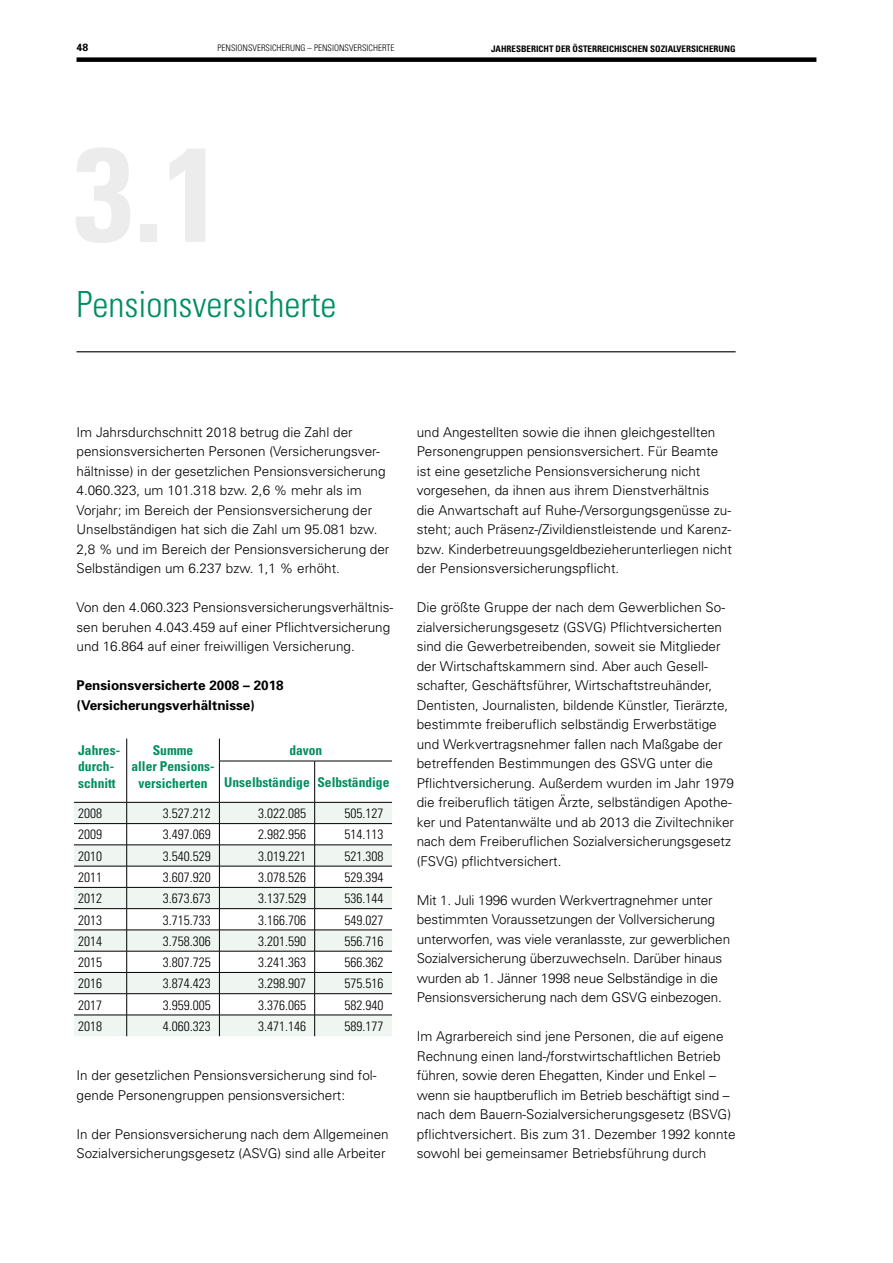
<style>
.page{position:relative;width:893px;height:1263px;background:#fff}
.page>*{position:absolute;margin:0;border:0;box-sizing:border-box;transform-origin:0 0}
.t1{font:300 condensed 36px "Univers";color:#008e5c}
.t2{font:300 13.5px/19.5px "Univers";color:#000}
.t3{font:300 condensed 13.5px "Univers";color:#000}
.t4{font:700 condensed 13.5px/16.5px "Univers";color:#008e5c}
.t5{font:700 13.5px/19.5px "Univers";color:#000}
.t6{font:700 10.5px "Univers";color:#000}
.t7{font:700 condensed 9px "Univers";color:#000}
.t8{font:300 condensed 9px "Univers";color:#000}
</style>
<div class="page">
<div style="left:77px;top:57px;width:739px;height:5px;background:#000"></div>
<hr style="left:77px;top:351px;width:659px;height:1px;background:#000">
<svg style="left:74px;top:803px;width:318px;height:233px;fill:#eff6f2"></svg>
<svg style="left:126px;top:738px;width:1px;height:23px"></svg>
<hr style="left:126px;top:761px;width:1px;height:41px;background:#000">
<svg style="left:219px;top:738px;width:1px;height:23px"></svg>
<hr style="left:219px;top:761px;width:96px;height:1px;background:#000">
<hr style="left:219px;top:761px;width:1px;height:41px;background:#000">
<hr style="left:315px;top:761px;width:77px;height:1px;background:#000">
<hr style="left:314px;top:761px;width:1px;height:41px;background:#000">
<hr style="left:74px;top:802px;width:53px;height:1px;background:#000">
<hr style="left:127px;top:802px;width:92px;height:1px;background:#000">
<hr style="left:219px;top:802px;width:96px;height:1px;background:#000">
<hr style="left:315px;top:802px;width:77px;height:1px;background:#000">
<hr style="left:74px;top:823px;width:53px;height:1px;background:#000">
<hr style="left:127px;top:823px;width:92px;height:1px;background:#000">
<hr style="left:219px;top:823px;width:96px;height:1px;background:#000">
<hr style="left:315px;top:823px;width:77px;height:1px;background:#000">
<hr style="left:74px;top:845px;width:53px;height:1px;background:#000">
<hr style="left:127px;top:845px;width:92px;height:1px;background:#000">
<hr style="left:219px;top:845px;width:96px;height:1px;background:#000">
<hr style="left:315px;top:845px;width:77px;height:1px;background:#000">
<hr style="left:74px;top:866px;width:53px;height:1px;background:#000">
<hr style="left:127px;top:866px;width:92px;height:1px;background:#000">
<hr style="left:219px;top:866px;width:96px;height:1px;background:#000">
<hr style="left:315px;top:866px;width:77px;height:1px;background:#000">
<hr style="left:74px;top:887px;width:53px;height:1px;background:#000">
<hr style="left:127px;top:887px;width:92px;height:1px;background:#000">
<hr style="left:219px;top:887px;width:96px;height:1px;background:#000">
<hr style="left:315px;top:887px;width:77px;height:1px;background:#000">
<hr style="left:74px;top:908px;width:53px;height:1px;background:#000">
<hr style="left:127px;top:908px;width:92px;height:1px;background:#000">
<hr style="left:219px;top:908px;width:96px;height:1px;background:#000">
<hr style="left:315px;top:908px;width:77px;height:1px;background:#000">
<hr style="left:74px;top:930px;width:53px;height:1px;background:#000">
<hr style="left:127px;top:930px;width:92px;height:1px;background:#000">
<hr style="left:219px;top:930px;width:96px;height:1px;background:#000">
<hr style="left:315px;top:930px;width:77px;height:1px;background:#000">
<hr style="left:74px;top:951px;width:53px;height:1px;background:#000">
<hr style="left:127px;top:951px;width:92px;height:1px;background:#000">
<hr style="left:219px;top:951px;width:96px;height:1px;background:#000">
<hr style="left:315px;top:951px;width:77px;height:1px;background:#000">
<hr style="left:74px;top:972px;width:53px;height:1px;background:#000">
<hr style="left:127px;top:972px;width:92px;height:1px;background:#000">
<hr style="left:219px;top:972px;width:96px;height:1px;background:#000">
<hr style="left:315px;top:972px;width:77px;height:1px;background:#000">
<hr style="left:74px;top:993px;width:53px;height:1px;background:#000">
<hr style="left:127px;top:993px;width:92px;height:1px;background:#000">
<hr style="left:219px;top:993px;width:96px;height:1px;background:#000">
<hr style="left:315px;top:993px;width:77px;height:1px;background:#000">
<svg style="left:126px;top:802px;width:1px;height:234px"></svg>
<svg style="left:219px;top:802px;width:1px;height:234px"></svg>
<svg style="left:314px;top:802px;width:1px;height:234px"></svg>
<hr style="left:74px;top:1015px;width:53px;height:1px;background:#000">
<hr style="left:127px;top:1015px;width:92px;height:1px;background:#000">
<hr style="left:219px;top:1015px;width:96px;height:1px;background:#000">
<hr style="left:315px;top:1015px;width:77px;height:1px;background:#000">
<p class="t6" style="left:77px;top:41px;width:13px">48</p>
<p class="t8" style="left:218px;top:42px;width:178px">PENSIONSVERSICHERUNG – PENSIONSVERSICHERTE</p>
<p class="t7" style="left:491px;top:43px;width:246px">JAHRESBERICHT DER ÖSTERREICHISCHEN SOZIALVERSICHERUNG</p>
<h1 class="t1" style="left:77px;top:283px;width:261px">Pensionsversicherte</h1>
<p class="t2" style="left:77px;top:422px;width:314px">Im Jahrsdurchschnitt 2018 betrug die Zahl der pensionsversicherten Personen (Versicherungsver&shy;hältnisse) in der gesetzlichen Pensionsversicherung 4.060.323, um 101.318 bzw. 2,6 % mehr als im Vorjahr; im Bereich der Pensionsversicherung der Unselbständigen hat sich die Zahl um 95.081 bzw.<br>2,8 % und im Bereich der Pensionsversicherung der Selbständigen um 6.237 bzw. 1,1 % erhöht.</p>
<p class="t2" style="left:77px;top:597px;width:318px">Von den 4.060.323 Pensionsversicherungsverhältnis&shy;sen beruhen 4.043.459 auf einer Pflichtversicherung und 16.864 auf einer freiwilligen Versicherung.</p>
<p class="t5" style="left:77px;top:675px;width:209px">Pensionsversicherte 2008 – 2018 (Versicherungsverhältnisse)</p>
<p class="t4" style="left:78px;top:742px;width:43px">Jahres&shy;durch&shy;schnitt</p>
<p class="t4" style="left:131px;top:742px;width:85px;text-align:center">Summe<br>aller Pensions&shy;versicherten</p>
<p class="t4" style="left:289px;top:742px;width:34px">davon</p>
<p class="t4" style="left:224px;top:774px;width:167px">Unselbständige Selbständige</p>
<p class="t3" style="left:78px;top:805px;width:25px">2008</p>
<p class="t3" style="left:163px;top:805px;width:49px">3.527.212</p>
<p class="t3" style="left:258px;top:805px;width:49px">3.022.085</p>
<p class="t3" style="left:345px;top:805px;width:40px">505.127</p>
<p class="t3" style="left:78px;top:827px;width:25px">2009</p>
<p class="t3" style="left:163px;top:827px;width:49px">3.497.069</p>
<p class="t3" style="left:258px;top:827px;width:49px">2.982.956</p>
<p class="t3" style="left:345px;top:827px;width:40px">514.113</p>
<p class="t3" style="left:78px;top:848px;width:25px">2010</p>
<p class="t3" style="left:163px;top:848px;width:49px">3.540.529</p>
<p class="t3" style="left:258px;top:848px;width:49px">3.019.221</p>
<p class="t3" style="left:345px;top:848px;width:40px">521.308</p>
<p class="t3" style="left:78px;top:869px;width:25px">2011</p>
<p class="t3" style="left:163px;top:869px;width:49px">3.607.920</p>
<p class="t3" style="left:258px;top:869px;width:49px">3.078.526</p>
<p class="t3" style="left:345px;top:869px;width:40px">529.394</p>
<p class="t3" style="left:78px;top:890px;width:25px">2012</p>
<p class="t3" style="left:163px;top:890px;width:49px">3.673.673</p>
<p class="t3" style="left:258px;top:890px;width:49px">3.137.529</p>
<p class="t3" style="left:345px;top:890px;width:40px">536.144</p>
<p class="t3" style="left:78px;top:912px;width:25px">2013</p>
<p class="t3" style="left:163px;top:912px;width:49px">3.715.733</p>
<p class="t3" style="left:258px;top:912px;width:49px">3.166.706</p>
<p class="t3" style="left:345px;top:912px;width:40px">549.027</p>
<p class="t3" style="left:78px;top:933px;width:25px">2014</p>
<p class="t3" style="left:163px;top:933px;width:49px">3.758.306</p>
<p class="t3" style="left:258px;top:933px;width:49px">3.201.590</p>
<p class="t3" style="left:345px;top:933px;width:40px">556.716</p>
<p class="t3" style="left:78px;top:954px;width:25px">2015</p>
<p class="t3" style="left:163px;top:954px;width:49px">3.807.725</p>
<p class="t3" style="left:258px;top:954px;width:49px">3.241.363</p>
<p class="t3" style="left:345px;top:954px;width:40px">566.362</p>
<p class="t3" style="left:78px;top:975px;width:25px">2016</p>
<p class="t3" style="left:163px;top:975px;width:49px">3.874.423</p>
<p class="t3" style="left:258px;top:975px;width:49px">3.298.907</p>
<p class="t3" style="left:345px;top:975px;width:40px">575.516</p>
<p class="t3" style="left:78px;top:997px;width:25px">2017</p>
<p class="t3" style="left:163px;top:997px;width:49px">3.959.005</p>
<p class="t3" style="left:258px;top:997px;width:49px">3.376.065</p>
<p class="t3" style="left:345px;top:997px;width:40px">582.940</p>
<p class="t3" style="left:78px;top:1018px;width:25px">2018</p>
<p class="t3" style="left:163px;top:1018px;width:49px">4.060.323</p>
<p class="t3" style="left:258px;top:1018px;width:49px">3.471.146</p>
<p class="t3" style="left:345px;top:1018px;width:40px">589.177</p>
<p class="t2" style="left:77px;top:1065px;width:302px">In der gesetzlichen Pensionsversicherung sind fol&shy;gende Personengruppen pensionsversichert:</p>
<p class="t2" style="left:77px;top:1124px;width:314px">In der Pensionsversicherung nach dem Allgemeinen<br>Sozialversicherungsgesetz (ASVG) sind alle Arbeiter</p>
<p class="t2" style="left:417px;top:422px;width:317px">und Angestellten sowie die ihnen gleichgestellten Personengruppen pensionsversichert. Für Beamte ist eine gesetzliche Pensionsversicherung nicht vorgesehen, da ihnen aus ihrem Dienstverhältnis<br>die Anwartschaft auf Ruhe-/Versorgungsgenüsse zu&shy;steht; auch Präsenz-/Zivildienstleistende und Karenz&shy;bzw. Kinderbetreuungsgeldbezieherunterliegen nicht der Pensionsversicherungspflicht.</p>
<p class="t2" style="left:417px;top:597px;width:319px">Die größte Gruppe der nach dem Gewerblichen So&shy;zialversicherungsgesetz (GSVG) Pflichtversicherten sind die Gewerbetreibenden, soweit sie Mitglieder der Wirtschaftskammern sind. Aber auch Gesell&shy;schafter, Geschäftsführer, Wirtschaftstreuhänder, Dentisten, Journalisten, bildende Künstler, Tierärzte, bestimmte freiberuflich selbständig Erwerbstätige und Werkvertragsnehmer fallen nach Maßgabe der betreffenden Bestimmungen des GSVG unter die Pflichtversicherung. Außerdem wurden im Jahr 1979 die freiberuflich tätigen Ärzte, selbständigen Apothe&shy;ker und Patentanwälte und ab 2013 die Ziviltechniker nach dem Freiberuflichen Sozialversicherungsgesetz (FSVG) pflichtversichert.</p>
<p class="t2" style="left:417px;top:890px;width:315px">Mit 1. Juli 1996 wurden Werkvertragnehmer unter bestimmten Voraussetzungen der Vollversicherung unterworfen, was viele veranlasste, zur gewerblichen Sozialversicherung überzuwechseln. Darüber hinaus wurden ab 1. Jänner 1998 neue Selbständige in die Pensionsversicherung nach dem GSVG einbezogen.</p>
<p class="t2" style="left:417px;top:1026px;width:320px">Im Agrarbereich sind jene Personen, die auf eigene Rechnung einen land-/forstwirtschaftlichen Betrieb führen, sowie deren Ehegatten, Kinder und Enkel – wenn sie hauptberuflich im Betrieb beschäftigt sind – nach dem Bauern-Sozialversicherungsgesetz (BSVG) pflichtversichert. Bis zum 31. Dezember 1992 konnte sowohl bei gemeinsamer Betriebsführung durch</p>
</div>
